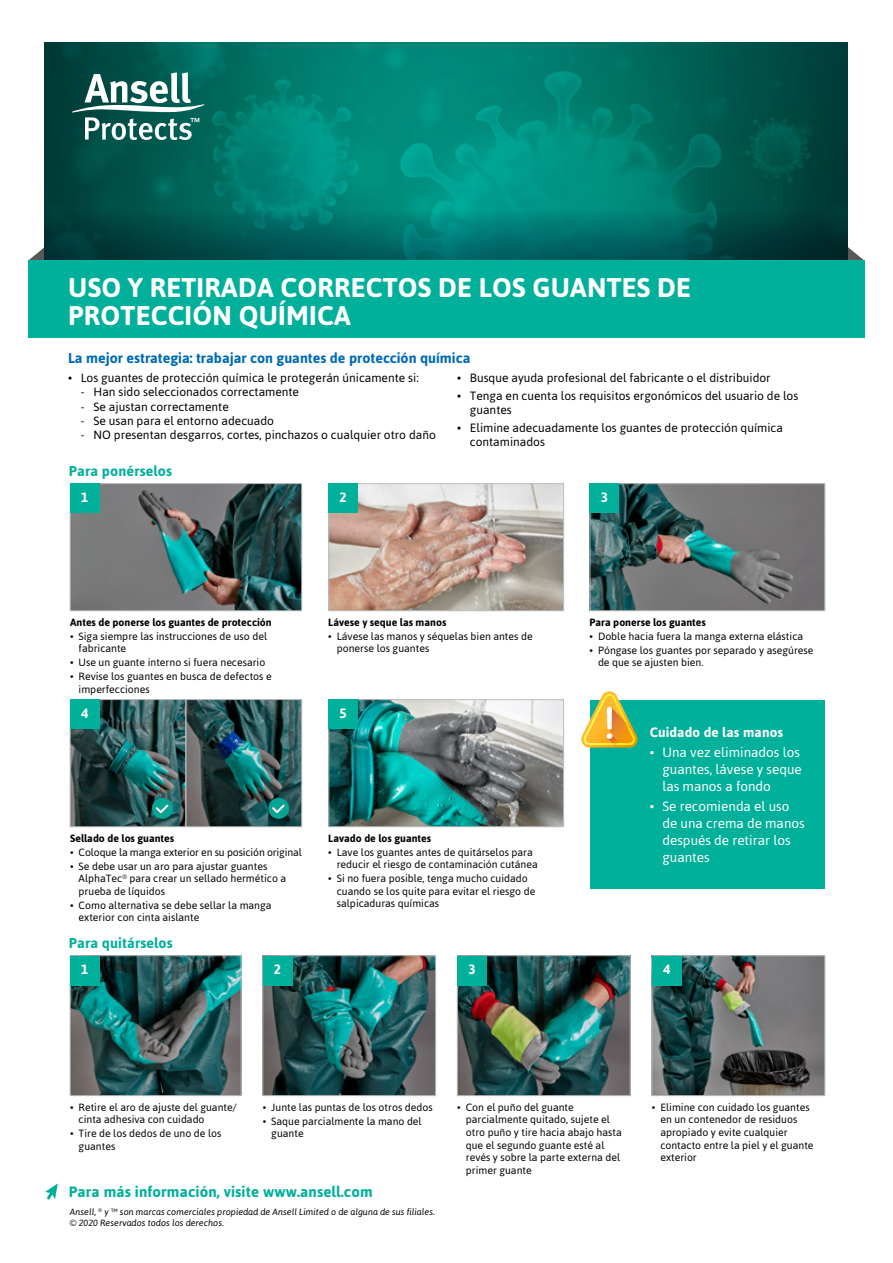
<style>
.page{position:relative;width:893px;height:1263px;background:#fff}
.page>*{position:absolute;margin:0;border:0;box-sizing:border-box;transform-origin:0 0}
.t1{font:700 27px/28.5px "Asap";letter-spacing:.01em;color:#fff}
.t2{font:700 15px "Asap";letter-spacing:.01em;color:#00b09b}
.t3{font:700 14.25px "Asap";color:#006bb7}
.t4{font:700 14.25px "Asap";letter-spacing:.01em;color:#00b09b}
.t5{font:13.5px/17.2px "Asap";color:#fff}
.t6{font:700 13.5px "Asap";letter-spacing:.01em;color:#fff}
.t7{font:12px/14.4px "Asap";color:#000}
.t8{font:10.5px/12.6px "Asap";color:#000}
.t9{font:700 10.5px "Asap";color:#000}
.t10{font:italic 9px/10.8px "Asap";color:#000}
</style>
<div class="page">
<svg style="left:848px;top:247px;width:17px;height:14px"></svg>
<svg style="left:28px;top:241px;width:17px;height:20px"></svg>
<svg style="left:45px;top:43px;width:803px;height:218px;background:#006d62"></svg>
<div style="left:28px;top:261px;width:837px;height:77px;background:#00b09b"></div>
<img style="left:72px;top:485px;width:228px;height:124px">
<div style="left:70px;top:483px;width:232px;height:128px;border:1px solid #bcbec0"></div>
<img style="left:72px;top:957px;width:167px;height:137px">
<div style="left:70px;top:955px;width:171px;height:141px;border:1px solid #bcbec0"></div>
<img style="left:265px;top:957px;width:169px;height:137px">
<div style="left:263px;top:955px;width:173px;height:141px;border:1px solid #bcbec0"></div>
<img style="left:459px;top:957px;width:169px;height:137px">
<div style="left:457px;top:955px;width:173px;height:141px;border:1px solid #bcbec0"></div>
<img style="left:654px;top:957px;width:169px;height:137px">
<div style="left:652px;top:955px;width:173px;height:141px;border:1px solid #bcbec0"></div>
<img style="left:72px;top:701px;width:228px;height:124px">
<div style="left:70px;top:699px;width:116px;height:128px;border:1px solid #bcbec0"></div>
<div style="left:186px;top:699px;width:116px;height:128px;border:1px solid #bcbec0"></div>
<div style="left:70px;top:484px;width:30px;height:29px;background:#00b09b"></div>
<div style="left:70px;top:956px;width:30px;height:29px;background:#00b09b"></div>
<div style="left:263px;top:956px;width:29px;height:29px;background:#00b09b"></div>
<div style="left:457px;top:956px;width:30px;height:29px;background:#00b09b"></div>
<div style="left:652px;top:956px;width:29px;height:29px;background:#00b09b"></div>
<div style="left:70px;top:700px;width:30px;height:29px;background:#00b09b"></div>
<img style="left:330px;top:485px;width:232px;height:124px">
<div style="left:328px;top:483px;width:236px;height:128px;border:1px solid #bcbec0"></div>
<img style="left:330px;top:701px;width:232px;height:124px">
<div style="left:328px;top:699px;width:236px;height:128px;border:1px solid #bcbec0"></div>
<img style="left:592px;top:485px;width:231px;height:124px">
<div style="left:590px;top:483px;width:235px;height:128px;border:1px solid #bcbec0"></div>
<div style="left:328px;top:484px;width:30px;height:29px;background:#00b09b"></div>
<div style="left:328px;top:700px;width:30px;height:29px;background:#00b09b"></div>
<div style="left:590px;top:484px;width:29px;height:29px;background:#00b09b"></div>
<div style="left:590px;top:700px;width:235px;height:188px;background:#00b09b"></div>
<svg style="left:581px;top:691px;width:56px;height:56px"></svg>
<svg style="left:72px;top:72px;width:132px;height:68px"></svg>
<svg style="left:152px;top:797px;width:21px;height:22px"></svg>
<svg style="left:268px;top:797px;width:21px;height:22px"></svg>
<svg style="left:45px;top:1183px;width:13px;height:17px"></svg>
<h1 class="t1" style="left:68px;top:272px;width:624px">USO Y RETIRADA CORRECTOS DE LOS GUANTES DE<br>PROTECCIÓN QUÍMICA</h1>
<h3 class="t3" style="left:68px;top:349px;width:404px">La mejor estrategia: trabajar con guantes de protección química</h3>
<p class="t7" style="left:68px;top:370px;width:352px">• Los guantes de protección química le protegerán únicamente si:</p>
<p class="t7" style="left:81px;top:384px;width:220px">- Han sido seleccionados correctamente</p>
<p class="t7" style="left:81px;top:399px;width:150px">- Se ajustan correctamente</p>
<p class="t7" style="left:81px;top:413px;width:195px">- Se usan para el entorno adecuado</p>
<p class="t7" style="left:81px;top:428px;width:357px">- NO presentan desgarros, cortes, pinchazos o cualquier otro daño</p>
<p class="t7" style="left:457px;top:370px;width:315px">• Busque ayuda profesional del fabricante o el distribuidor</p>
<p class="t7" style="left:470px;top:388px;width:330px;text-indent:-13px">• Tenga en cuenta los requisitos ergonómicos del usuario de los guantes</p>
<p class="t7" style="left:470px;top:420px;width:315px;text-indent:-13px">• Elimine adecuadamente los guantes de protección química contaminados</p>
<h3 class="t4" style="left:69px;top:461px;width:105px">Para ponérselos</h3>
<p class="t6" style="left:81px;top:488px;width:9px">1</p>
<p class="t6" style="left:340px;top:488px;width:9px">2</p>
<p class="t6" style="left:601px;top:488px;width:9px">3</p>
<p class="t9" style="left:70px;top:615px;width:203px">Antes de ponerse los guantes de protección</p>
<p class="t8" style="left:79px;top:629px;width:190px;text-indent:-9px">• Siga siempre las instrucciones de uso del fabricante</p>
<p class="t8" style="left:70px;top:656px;width:197px">• Use un guante interno si fuera necesario</p>
<p class="t8" style="left:79px;top:670px;width:195px;text-indent:-9px">• Revise los guantes en busca de defectos e imperfecciones</p>
<p class="t6" style="left:81px;top:704px;width:9px">4</p>
<p class="t9" style="left:328px;top:615px;width:120px">Lávese y seque las manos</p>
<p class="t8" style="left:337px;top:629px;width:197px;text-indent:-9px">• Lávese las manos y séquelas bien antes de ponerse los guantes</p>
<p class="t6" style="left:340px;top:704px;width:9px">5</p>
<p class="t9" style="left:70px;top:831px;width:106px">Sellado de los guantes</p>
<p class="t8" style="left:70px;top:845px;width:233px">• Coloque la manga exterior en su posición original</p>
<p class="t8" style="left:79px;top:859px;width:209px;text-indent:-8px">• Se debe usar un aro para ajustar guantes<br>AlphaTec<sup>®</sup> para crear un sellado hermético a prueba de líquidos</p>
<p class="t8" style="left:79px;top:898px;width:194px;text-indent:-9px">• Como alternativa se debe sellar la manga exterior con cinta aislante</p>
<h3 class="t4" style="left:69px;top:933px;width:105px">Para quitárselos</h3>
<p class="t9" style="left:328px;top:831px;width:104px">Lavado de los guantes</p>
<p class="t8" style="left:337px;top:845px;width:202px;text-indent:-9px">• Lave los guantes antes de quitárselos para reducir el riesgo de contaminación cutánea</p>
<p class="t8" style="left:337px;top:872px;width:200px;text-indent:-9px">• Si no fuera posible, tenga mucho cuidado cuando se los quite para evitar el riesgo de salpicaduras químicas</p>
<p class="t9" style="left:589px;top:615px;width:118px">Para ponerse los guantes</p>
<p class="t8" style="left:589px;top:629px;width:215px">• Doble hacia fuera la manga externa elástica</p>
<p class="t8" style="left:598px;top:643px;width:217px;text-indent:-9px">• Póngase los guantes por separado y asegúrese de que se ajusten bien.</p>
<p class="t6" style="left:650px;top:724px;width:135px">Cuidado de las manos</p>
<p class="t5" style="left:662px;top:743px;width:141px;text-indent:-13px">• Una vez eliminados los guantes, lávese y seque las manos a fondo</p>
<p class="t5" style="left:662px;top:797px;width:144px;text-indent:-13px">• Se recomienda el uso de una crema de manos después de retirar los guantes</p>
<p class="t6" style="left:81px;top:960px;width:9px">1</p>
<p class="t6" style="left:274px;top:960px;width:9px">2</p>
<p class="t6" style="left:468px;top:960px;width:9px">3</p>
<p class="t6" style="left:663px;top:960px;width:9px">4</p>
<p class="t8" style="left:79px;top:1100px;width:160px;text-indent:-9px">• Retire el aro de ajuste del guante/ cinta adhesiva con cuidado</p>
<p class="t8" style="left:79px;top:1127px;width:144px;text-indent:-9px">• Tire de los dedos de uno de los guantes</p>
<p class="t8" style="left:263px;top:1100px;width:171px">• Junte las puntas de los otros dedos</p>
<p class="t8" style="left:271px;top:1114px;width:152px;text-indent:-9px">• Saque parcialmente la mano del guante</p>
<h2 class="t2" style="left:69px;top:1182px;width:305px">Para más información, visite www.ansell.com</h2>
<p class="t10" style="left:70px;top:1206px;width:366px">Ansell, <sup>®</sup> y ™ son marcas comerciales propiedad de Ansell Limited o de alguna de sus filiales. © 2020 Reservados todos los derechos.</p>
<p class="t8" style="left:466px;top:1100px;width:157px;text-indent:-9px">• Con el puño del guante parcialmente quitado, sujete el otro puño y tire hacia abajo hasta que el segundo guante esté al revés y sobre la parte externa del primer guante</p>
<p class="t8" style="left:660px;top:1100px;width:155px;text-indent:-9px">• Elimine con cuidado los guantes en un contenedor de residuos apropiado y evite cualquier contacto entre la piel y el guante exterior</p>
</div>
